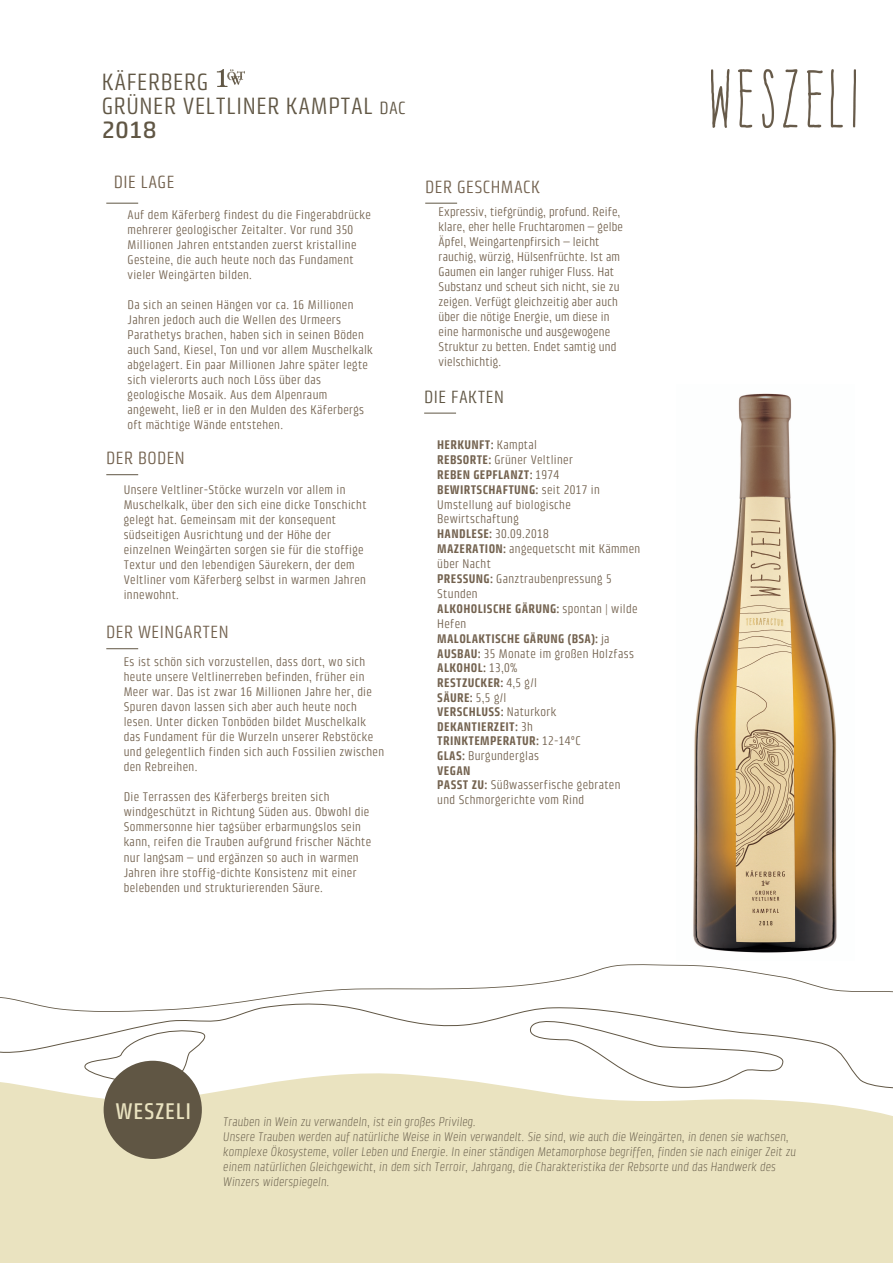
<style>
.page{position:relative;width:893px;height:1263px;background:#fff}
.page>*{position:absolute;margin:0;border:0;box-sizing:border-box;transform-origin:0 0}
.t1{font:condensed 24px/24px "Klint Pro";letter-spacing:.025em;color:#605644}
.t2{font:500 condensed 23.1px "Klint Pro";letter-spacing:.03em;color:#eae3c0}
.t3{font:condensed 18px "Klint Pro";letter-spacing:.025em;color:#73624f}
.t4{font:condensed 18px "Klint Pro";letter-spacing:.025em;color:#605644}
.t5{font:condensed 12.75px/15px "Klint Pro";letter-spacing:.025em;color:#73624f}
.t6{font:italic 300 condensed 12.75px/15px "Klint Pro";letter-spacing:.015em;color:#605644}
.s1{font-size:18px}
.s2{font-weight:500;font-stretch:normal}
.s3{font-weight:700}
.s4{color:#615744}
</style>
<div class="page">
<div style="left:0;top:1097px;width:893px;height:166px;background:#eae3c0"></div>
<div style="left:104px;top:1061px;width:98px;height:98px;background:#605644;border-radius:50%"></div>
<hr style="left:425px;top:203px;width:32px;height:1px;background:#605644">
<hr style="left:106px;top:474px;width:32px;height:1px;background:#605644">
<hr style="left:106px;top:203px;width:32px;height:1px;background:#605644">
<img style="left:712px;top:70px;width:144px;height:58px">
<hr style="left:106px;top:648px;width:32px;height:1px;background:#605644">
<hr style="left:424px;top:413px;width:32px;height:1px;background:#605644">
<img style="left:693px;top:393px;width:144px;height:560px">
<img style="left:216px;top:70px;width:29px;height:16px">
<svg style="left:0;top:964px;width:893px;height:37px"></svg>
<svg style="left:0;top:1001px;width:893px;height:96px"></svg>
<svg style="left:82px;top:1025px;width:132px;height:60px"></svg>
<svg style="left:527px;top:1006px;width:258px;height:83px"></svg>
<h1 class="t1" style="left:102px;top:70px;width:306px">KÄFERBERG<br>GRÜNER VELTLINER KAMPTAL <span class="s1">DAC<br></span><span class="s2">2018</span></h1>
<h3 class="t3" style="left:114px;top:172px;width:62px">DIE LAGE</h3>
<p class="t5" style="left:128px;top:207px;width:245px">Auf dem Käferberg findest du die Fingerabdrücke mehrerer geologischer Zeitalter. Vor rund 350<br>Millionen Jahren entstanden zuerst kristalline Gesteine, die auch heute noch das Fundament vieler Weingärten bilden.</p>
<p class="t5" style="left:128px;top:297px;width:247px">Da sich an seinen Hängen vor ca. 16 Millionen Jahren jedoch auch die Wellen des Urmeers Parathetys brachen, haben sich in seinen Böden auch Sand, Kiesel, Ton und vor allem Muschelkalk abgelagert. Ein paar Millionen Jahre später legte sich vielerorts auch noch Löss über das geologische Mosaik. Aus dem Alpenraum angeweht, ließ er in den Mulden des Käferbergs oft mächtige Wände entstehen.</p>
<p class="t3" style="left:106px;top:448px;width:80px">DER BODEN</p>
<p class="t5" style="left:124px;top:482px;width:244px">Unsere Veltliner-Stöcke wurzeln vor allem in Muschelkalk, über den sich eine dicke Tonschicht gelegt hat. Gemeinsam mit der konsequent südseitigen Ausrichtung und der Höhe der einzelnen Weingärten sorgen sie für die stoffige Textur und den lebendigen Säurekern, der dem Veltliner vom Käferberg selbst in warmen Jahren innewohnt.</p>
<h3 class="t3" style="left:106px;top:622px;width:124px">DER WEINGARTEN</h3>
<p class="t5" style="left:124px;top:654px;width:262px">Es ist schön sich vorzustellen, dass dort, wo sich heute unsere Veltlinerreben befinden, früher ein Meer war. Das ist zwar 16 Millionen Jahre her, die Spuren davon lassen sich aber auch heute noch lesen. Unter dicken Tonböden bildet Muschelkalk das Fundament für die Wurzeln unserer Rebstöcke und gelegentlich finden sich auch Fossilien zwischen den Rebreihen.</p>
<p class="t5" style="left:124px;top:789px;width:249px">Die Terrassen des Käferbergs breiten sich windgeschützt in Richtung Süden aus. Obwohl die Sommersonne hier tagsüber erbarmungslos sein kann, reifen die Trauben aufgrund frischer Nächte nur langsam – und ergänzen so auch in warmen Jahren ihre stoffig-dichte Konsistenz mit einer belebenden und strukturierenden Säure.</p>
<p class="t3" style="left:425px;top:176px;width:117px">DER GESCHMACK</p>
<p class="t5" style="left:439px;top:204px;width:186px">Expressiv, tiefgründig, profund. Reife, klare, eher helle Fruchtaromen – gelbe Äpfel, Weingartenpfirsich – leicht rauchig, würzig, Hülsenfrüchte. Ist am Gaumen ein langer ruhiger Fluss. Hat Substanz und scheut sich nicht, sie zu zeigen. Verfügt gleichzeitig aber auch über die nötige Energie, um diese in eine harmonische und ausgewogene Struktur zu betten. Endet samtig und vielschichtig.</p>
<h3 class="t4" style="left:424px;top:386px;width:81px">DIE FAKTEN</h3>
<p class="t5" style="left:437px;top:437px;width:205px"><span class="s3">HERKUNFT:</span> Kamptal<br><span class="s3">REBSORTE:</span> Grüner Veltliner<br><span class="s3">REBEN GEPFLANZT:</span> 1974<br><span class="s3">BEWIRTSCHAFTUNG:</span> seit 2017 in<br>Umstellung auf biologische<br>Bewirtschaftung<br><span class="s3">HANDLESE:</span> 30.09.2018<br><span class="s3">MAZERATION:</span> angequetscht <span class="s4">mit</span> Kämmen über Nacht<br><span class="s3">PRESSUNG:</span> Ganztraubenpressung 5<br>Stunden<br><span class="s3">ALKOHOLISCHE GÄRUNG:</span> spontan | wilde<br>Hefen<br><span class="s3">MALOLAKTISCHE GÄRUNG (BSA):</span> ja<br><span class="s3">AUSBAU:</span> 35 Monate im großen Holzfass<br><span class="s3">ALKOHOL:</span> 13,0%<br><span class="s3">RESTZUCKER:</span> 4,5 g/l<br><span class="s3">SÄURE:</span> 5,5 g/l<br><span class="s3">VERSCHLUSS:</span> Naturkork<br><span class="s3">DEKANTIERZEIT:</span> 3h<br><span class="s3">TRINKTEMPERATUR:</span> 12-14°C<br><span class="s3">GLAS:</span> Burgunderglas<br><span class="s3">VEGAN<br>PASST ZU:</span> Süßwasserfische gebraten und Schmorgerichte vom Rind</p>
<h2 class="t2" style="left:115px;top:1098px;width:77px">WESZELI</h2>
<p class="t6" style="left:223px;top:1114px;width:574px">Trauben in Wein zu verwandeln, ist ein großes Privileg.<br>Unsere Trauben werden auf natürliche Weise in Wein verwandelt. Sie sind, wie auch die Weingärten, in denen sie wachsen, komplexe Ökosysteme, voller Leben und Energie. In einer ständigen Metamorphose begriffen, finden sie nach einiger Zeit zu einem natürlichen Gleichgewicht, in dem sich Terroir, Jahrgang, die Charakteristika der Rebsorte und das Handwerk des Winzers widerspiegeln.</p>
</div>
